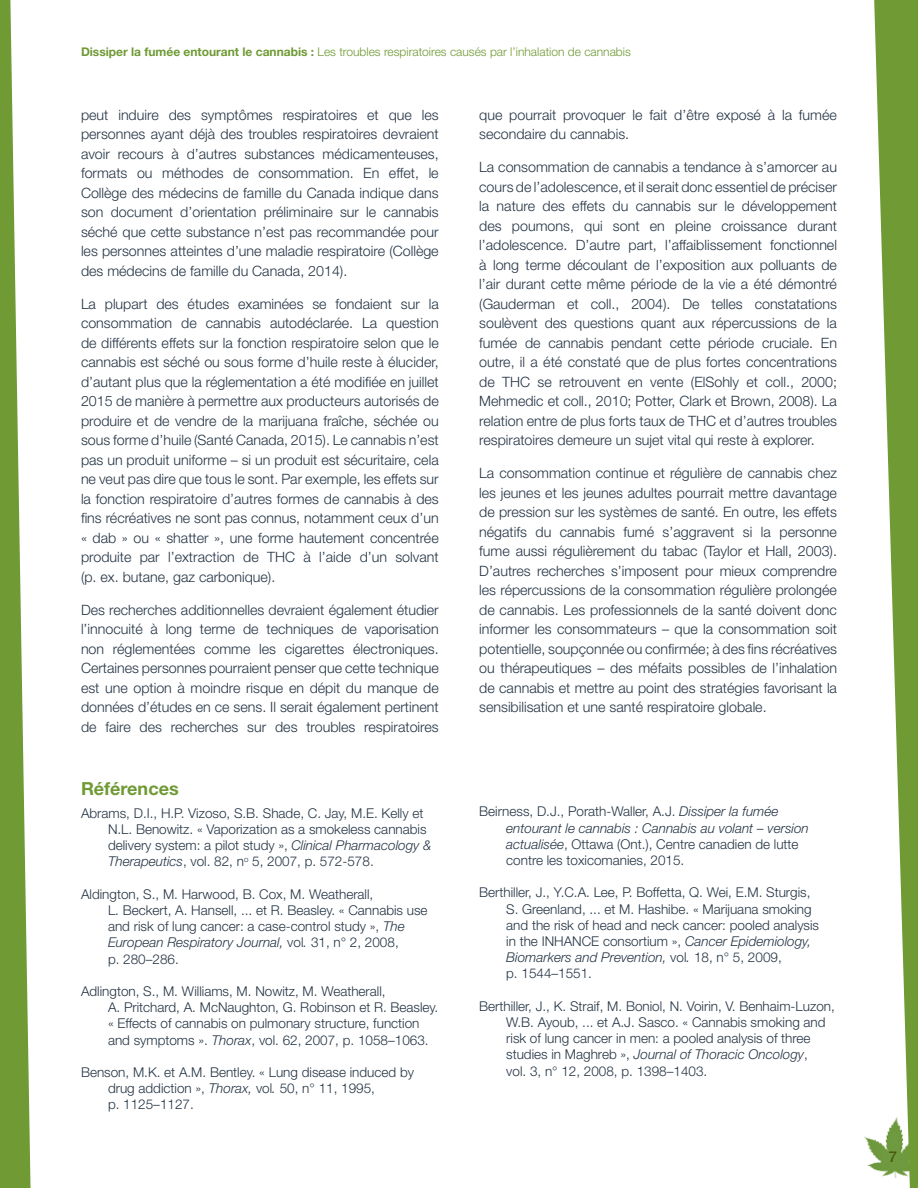
<style>
.page{position:relative;width:918px;height:1188px;background:#fff}
.page>*{position:absolute;margin:0;border:0;box-sizing:border-box;transform-origin:0 0}
.t1{font:700 18px "Helvetica Neue LT Std";color:#6f9a34}
.t2{font:500 15px "Helvetica Neue LT Std";color:#495b13}
.t3{font:300 14.25px/19.5px "Helvetica Neue LT Std";color:#243444;text-align:justify}
.EndNote_Bibliography{font:300 13.5px/16.2px "Helvetica Neue LT Std";color:#243444}
.t4{font:300 12px "Helvetica Neue LT Std";color:#6f9a34}
.s1{font-weight:700}
.s2{font-style:italic}
</style>
<div class="page">
<img style="left:864px;top:1136px;width:8px;height:32px">
<svg style="left:872px;top:0;width:46px;height:1188px;fill:#6f9a34"></svg>
<svg style="left:0;top:0;width:31px;height:1188px"></svg>
<p class="t4" style="left:81px;top:44px;width:551px"><span class="s1">Dissiper la fumée entourant le cannabis :</span> Les troubles respiratoires causés par l’inhalation de cannabis</p>
<p class="t3" style="left:81px;top:104px;width:359px">peut induire des symptômes respiratoires et que les personnes ayant déjà des troubles respiratoires devraient avoir recours à d’autres substances médicamenteuses, formats ou méthodes de consommation. En effet, le Collège des médecins de famille du Canada indique dans son document d’orientation préliminaire sur le cannabis séché que cette substance n’est pas recommandée pour les personnes atteintes d’une maladie respiratoire (Collège des médecins de famille du Canada, 2014).</p>
<p class="t3" style="left:81px;top:293px;width:359px">La plupart des études examinées se fondaient sur la consommation de cannabis autodéclarée. La question de différents effets sur la fonction respiratoire selon que le cannabis est séché ou sous forme d’huile reste à élucider, d’autant plus que la réglementation a été modifiée en juillet 2015 de manière à permettre aux producteurs autorisés de produire et de vendre de la marijuana fraîche, séchée ou sous forme d’huile (Santé Canada, 2015). Le cannabis n’est pas un produit uniforme – si un produit est sécuritaire, cela ne veut pas dire que tous le sont. Par exemple, les effets sur la fonction respiratoire d’autres formes de cannabis à des fins récréatives ne sont pas connus, notamment ceux d’un « dab » ou « shatter », une forme hautement concentrée produite par l’extraction de THC à l’aide d’un solvant (p. ex. butane, gaz carbonique).</p>
<p class="t3" style="left:81px;top:599px;width:359px">Des recherches additionnelles devraient également étudier l’innocuité à long terme de techniques de vaporisation non réglementées comme les cigarettes électroniques.<br>Certaines personnes pourraient penser que cette technique est une option à moindre risque en dépit du manque de données d’études en ce sens. Il serait également pertinent de faire des recherches sur des troubles respiratoires</p>
<p class="t1" style="left:81px;top:777px;width:99px">Références</p>
<p class="EndNote_Bibliography" style="left:108px;top:805px;width:325px;text-indent:-27px">Abrams, D.I., H.P. Vizoso, S.B. Shade, C. Jay, M.E. Kelly et N.L. Benowitz. « Vaporization as a smokeless cannabis delivery system: a pilot study », <span class="s2">Clinical Pharmacology &amp; Therapeutics</span>, vol. 82, n<sup>o</sup> 5, 2007, p. 572-578.</p>
<p class="EndNote_Bibliography" style="left:108px;top:886px;width:321px;text-indent:-27px">Aldington, S., M. Harwood, B. Cox, M. Weatherall,<br>L. Beckert, A. Hansell, ... et R. Beasley. « Cannabis use and risk of lung cancer: a case-control study », <span class="s2">The European Respiratory Journal,</span> vol<span class="s2">.</span> 31, n° 2, 2008,<br>p. 280–286.</p>
<p class="EndNote_Bibliography" style="left:108px;top:983px;width:332px;text-indent:-27px">Adlington, S., M. Williams, M. Nowitz, M. Weatherall,<br>A. Pritchard, A. McNaughton, G. Robinson et R. Beasley. « Effects of cannabis on pulmonary structure, function and symptoms ». <span class="s2">Thorax</span>, vol. 62, 2007, p. 1058–1063.</p>
<p class="EndNote_Bibliography" style="left:108px;top:1064px;width:308px;text-indent:-27px">Benson, M.K. et A.M. Bentley. « Lung disease induced by drug addiction », <span class="s2">Thorax,</span> vol<span class="s2">.</span> 50, n° 11, 1995,<br>p. 1125–1127.</p>
<p class="t3" style="left:479px;top:104px;width:359px">que pourrait provoquer le fait d’être exposé à la fumée secondaire du cannabis.</p>
<p class="t3" style="left:479px;top:157px;width:359px">La consommation de cannabis a tendance à s’amorcer au cours de l’adolescence, et il serait donc essentiel de préciser la nature des effets du cannabis sur le développement des poumons, qui sont en pleine croissance durant l’adolescence. D’autre part, l’affaiblissement fonctionnel à long terme découlant de l’exposition aux polluants de l’air durant cette même période de la vie a été démontré (Gauderman et coll., 2004). De telles constatations soulèvent des questions quant aux répercussions de la fumée de cannabis pendant cette période cruciale. En outre, il a été constaté que de plus fortes concentrations de THC se retrouvent en vente (ElSohly et coll., 2000; Mehmedic et coll., 2010; Potter, Clark et Brown, 2008). La relation entre de plus forts taux de THC et d’autres troubles respiratoires demeure un sujet vital qui reste à explorer.</p>
<p class="t3" style="left:479px;top:463px;width:359px">La consommation continue et régulière de cannabis chez les jeunes et les jeunes adultes pourrait mettre davantage de pression sur les systèmes de santé. En outre, les effets négatifs du cannabis fumé s’aggravent si la personne fume aussi régulièrement du tabac (Taylor et Hall, 2003).<br>D’autres recherches s’imposent pour mieux comprendre les répercussions de la consommation régulière prolongée de cannabis. Les professionnels de la santé doivent donc informer les consommateurs – que la consommation soit potentielle, soupçonnée ou confirmée; à des fins récréatives ou thérapeutiques – des méfaits possibles de l’inhalation de cannabis et mettre au point des stratégies favorisant la sensibilisation et une santé respiratoire globale.</p>
<p class="EndNote_Bibliography" style="left:506px;top:803px;width:304px;text-indent:-27px">Beirness, D.J., Porath-Waller, A.J. <span class="s2">Dissiper la fumée entourant le cannabis : Cannabis au volant – version actualisée</span>, Ottawa (Ont.), Centre canadien de lutte contre les toxicomanies, 2015.</p>
<p class="EndNote_Bibliography" style="left:506px;top:884px;width:314px;text-indent:-27px">Berthiller, J., Y.C.A. Lee, P. Boffetta, Q. Wei, E.M. Sturgis, S. Greenland, ... et M. Hashibe. « Marijuana smoking and the risk of head and neck cancer: pooled analysis in the INHANCE consortium », <span class="s2">Cancer Epidemiology, Biomarkers and Prevention,</span> vol<span class="s2">.</span> 18, n° 5, 2009,<br>p. 1544–1551.</p>
<p class="EndNote_Bibliography" style="left:506px;top:998px;width:330px;text-indent:-27px">Berthiller, J., K. Straif, M. Boniol, N. Voirin, V. Benhaim-Luzon, W.B. Ayoub, ... et A.J. Sasco. « Cannabis smoking and risk of lung cancer in men: a pooled analysis of three studies in Maghreb », <span class="s2">Journal of Thoracic Oncology</span>,<br>vol. 3, n° 12, 2008, p. 1398–1403.</p>
<p class="t2" style="left:889px;top:1148px;width:10px">7</p>
</div>
